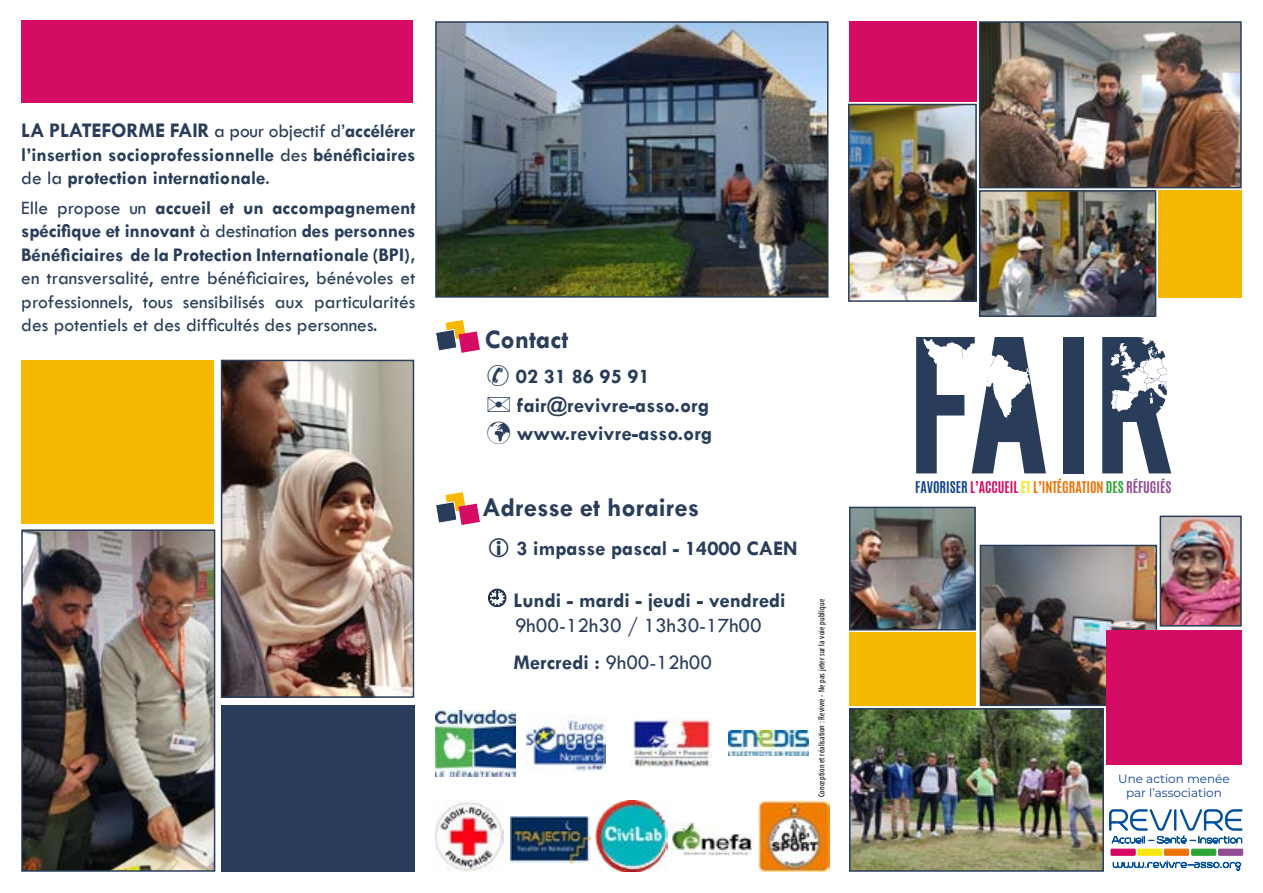
<style>
.page{position:relative;width:1263px;height:893px;background:#fff}
.page>*{position:absolute;margin:0;border:0;box-sizing:border-box;transform-origin:0 0}
.t1{font:100 35.85px "Trench";color:#024f9b}
.t2{font:700 27px "Tw Cen";color:#293d5a}
.t3{font:700 21px/28.5px "Tw Cen";color:#293d5a}
.t4{font:21px/37.5px "Tw Cen";color:#293d5a}
.t5{font:700 19.5px/23.4px "Tw Cen";color:#293d5a}
.t6{font:19.5px/23.4px "Tw Cen";color:#293d5a;text-align:justify}
.t7{font:700 13.5px "Antonio";letter-spacing:-.005em;color:#ed7307}
.t8{font:100 12.45px "Trench";letter-spacing:.025em;color:#024f9b}
.t9{font:12px/14.4px "Montserrat";color:#114591;text-align:center}
.t10{font:100 12px "Trench";color:#024f9b}
.t11{font:condensed 9px "Myriad Pro";letter-spacing:.02em;color:#000}
.s1{font-weight:400;font-size:19.5px}
.s2{font-size:19.5px}
.s3{font-weight:400}
.s4{font-weight:700}
.s5{color:#114591}
.s6{color:#d50c64}
.s7{color:#f8e70b}
.s8{color:#32a536}
.s9{color:#924b94}
</style>
<div class="page">
<img style="left:24px;top:532px;width:188px;height:337px">
<div style="left:21px;top:529px;width:194px;height:343px;border:2px solid #293d5a"></div>
<div style="left:221px;top:705px;width:193px;height:167px;background:#293d5a"></div>
<div style="left:21px;top:360px;width:193px;height:164px;background:#f6b800"></div>
<img style="left:224px;top:363px;width:187px;height:332px">
<div style="left:221px;top:360px;width:193px;height:338px;border:2px solid #293d5a"></div>
<svg style="left:435px;top:319px;width:45px;height:34px"></svg>
<svg style="left:435px;top:491px;width:45px;height:34px"></svg>
<img style="left:851px;top:107px;width:123px;height:192px">
<div style="left:848px;top:104px;width:129px;height:198px;border:2px solid #293d5a"></div>
<img style="left:982px;top:24px;width:257px;height:161px">
<div style="left:979px;top:21px;width:263px;height:167px;border:2px solid #293d5a"></div>
<img style="left:982px;top:193px;width:171px;height:121px">
<div style="left:979px;top:190px;width:177px;height:127px;border:2px solid #293d5a"></div>
<img style="left:1163px;top:519px;width:76px;height:105px">
<div style="left:1160px;top:516px;width:82px;height:111px;border:2px solid #293d5a"></div>
<img style="left:852px;top:510px;width:121px;height:117px">
<div style="left:849px;top:507px;width:127px;height:123px;border:2px solid #293d5a"></div>
<div style="left:849px;top:633px;width:127px;height:73px;background:#f6b800"></div>
<img style="left:852px;top:711px;width:249px;height:158px">
<div style="left:849px;top:708px;width:255px;height:164px;border:2px solid #293d5a"></div>
<img style="left:983px;top:548px;width:171px;height:155px">
<div style="left:980px;top:545px;width:177px;height:161px;border:2px solid #293d5a"></div>
<div style="left:1106px;top:630px;width:136px;height:135px;background:#d50c64"></div>
<div style="left:1063px;top:337px;width:21px;height:136px;background:#293d5a"></div>
<svg style="left:1102px;top:337px;width:69px;height:136px"></svg>
<svg style="left:916px;top:337px;width:130px;height:136px"></svg>
<div style="left:1111px;top:849px;width:24px;height:6px;background:#d70364"></div>
<div style="left:1111px;top:849px;width:24px;height:6px;border:1px solid #d70364"></div>
<div style="left:1138px;top:849px;width:24px;height:6px;background:#f8e70a"></div>
<div style="left:1137px;top:849px;width:25px;height:6px;border:1px solid #f8e70a"></div>
<div style="left:1164px;top:849px;width:24px;height:6px;background:#ec7307"></div>
<div style="left:1164px;top:849px;width:25px;height:6px;border:1px solid #ec7307"></div>
<div style="left:1191px;top:849px;width:25px;height:6px;background:#30a537"></div>
<div style="left:1191px;top:849px;width:25px;height:6px;border:1px solid #30a537"></div>
<div style="left:1218px;top:849px;width:25px;height:6px;background:#914a94"></div>
<div style="left:1218px;top:849px;width:25px;height:6px;border:1px solid #914a94"></div>
<div style="left:21px;top:21px;width:392px;height:82px;background:#d50c64"></div>
<img style="left:438px;top:24px;width:387px;height:271px">
<div style="left:435px;top:21px;width:393px;height:277px;border:2px solid #293d5a"></div>
<img style="left:435px;top:711px;width:80px;height:65px">
<img style="left:435px;top:800px;width:69px;height:71px">
<img style="left:510px;top:817px;width:80px;height:46px">
<img style="left:596px;top:800px;width:71px;height:71px">
<img style="left:671px;top:822px;width:81px;height:33px">
<img style="left:758px;top:801px;width:71px;height:71px">
<img style="left:525px;top:715px;width:80px;height:57px">
<img style="left:631px;top:719px;width:80px;height:49px">
<img style="left:729px;top:731px;width:80px;height:25px">
<div style="left:849px;top:21px;width:128px;height:81px;background:#d50c64"></div>
<div style="left:1158px;top:190px;width:84px;height:108px;background:#f6b800"></div>
<p class="t3" style="left:21px;top:116px;width:396px">LA PLATEFORME FAIR <span class="s1">a pour objectif d’</span><span class="s2">accélérer</span></p>
<p class="t5" style="left:21px;top:142px;width:396px">l’insertion socioprofessionnelle <span class="s3">des</span> bénéficiaires <span class="s3">de la</span> protection internationale<span class="s3">.</span></p>
<p class="t5" style="left:21px;top:196px;width:396px;text-align:justify"><span class="s3">Elle propose un</span> accueil et un accompagnement spécifique et innovant <span class="s3">à destination</span> des personnes Bénéficiaires de la Protection Internationale (BPI),</p>
<p class="t6" style="left:21px;top:266px;width:396px">en transversalité, entre bénéficiaires, bénévoles et professionnels, tous sensibilisés aux particularités des potentiels et des difficultés des personnes.</p>
<h2 class="t2" style="left:485px;top:323px;width:85px">Contact</h2>
<p class="t3" style="left:516px;top:362px;width:195px">02 31 86 95 91 fair@revivre-asso.org</p>
<p class="t3" style="left:487px;top:419px;width:227px">✓ www.revivre-asso.org</p>
<h2 class="t2" style="left:482px;top:491px;width:219px">Adresse et horaires</h2>
<p class="t3" style="left:516px;top:534px;width:283px">3 impasse pascal - 14000 CAEN</p>
<p class="t3" style="left:513px;top:585px;width:274px">Lundi - mardi - jeudi - vendredi</p>
<p class="t4" style="left:513px;top:606px;width:250px">9h00-12h30 / 13h30-17h00<br><span class="s4">Mercredi :</span> 9h00-12h00</p>
<p class="t11" style="left:816px;top:797px;width:200px;rotate:-90deg">Conception et réalisation : Revivre - Ne pas jeter sur la voie publique</p>
<p class="t7" style="left:915px;top:477px;width:258px"><span class="s5">FAVORISER</span> <span class="s6">L’ACCUEIL</span> <span class="s7">ET</span> L’INTÉGRATION <span class="s8">DES</span> <span class="s9">RÉFUGIÉS</span></p>
<p class="t9" style="left:1118px;top:771px;width:113px">Une action menée par l’association</p>
<h1 class="t1" style="left:1110px;top:803px;width:137px">REVIVRE</h1>
<p class="t8" style="left:1113px;top:858px;width:130px">www.revivre-asso.org</p>
<p class="t10" style="left:1112px;top:834px;width:132px">Accueil - Santé - Insertion</p>
</div>
